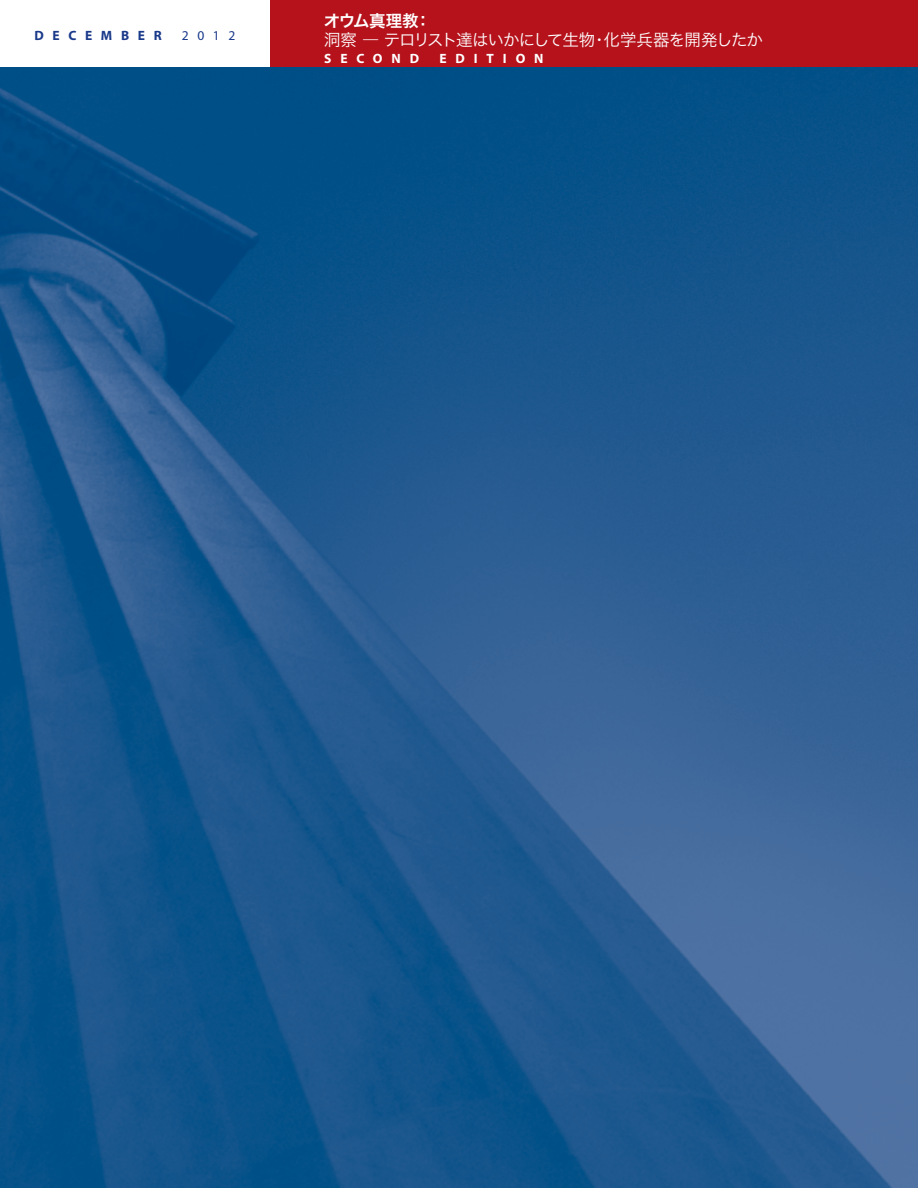
<style>
.page{position:relative;width:918px;height:1188px;background:#fff}
.page>*{position:absolute;margin:0;border:0;box-sizing:border-box;transform-origin:0 0}
.t1{font:16.5px "Hira Kaku Pro W3";letter-spacing:-.06em;color:#fff}
.t2{font:16.5px "Hira Kaku Pro W6";letter-spacing:-.03em;color:#fff}
.t3{font:700 13.5px "Myriad Pro";letter-spacing:.66em;color:#fff}
.t4{font:700 13.5px "Myriad Pro";color:#19398a}
.t5{font:13.5px "Myriad Pro";color:#19398a}
</style>
<div class="page">
<div style="left:270px;top:0;width:648px;height:68px;background:#b5121b"></div>
<img style="left:0;top:68px;width:918px;height:1120px">
<p class="t4" style="left:35px;top:27px;width:16px">DECE</p>
<p class="t4" style="left:101px;top:27px;width:62px">MBER</p>
<p class="t5" style="left:182px;top:28px;width:55px">2012</p>
<p class="t2" style="left:324px;top:6px;width:109px">オウム真理教：</p>
<p class="t1" style="left:324px;top:25px;width:440px">洞察 ― テロリスト達はいかにして生物・化学兵器を開発したか</p>
<p class="t3" style="left:324px;top:49px;width:97px">SECOND</p>
<p class="t3" style="left:439px;top:49px;width:106px">EDITION</p>
</div>
